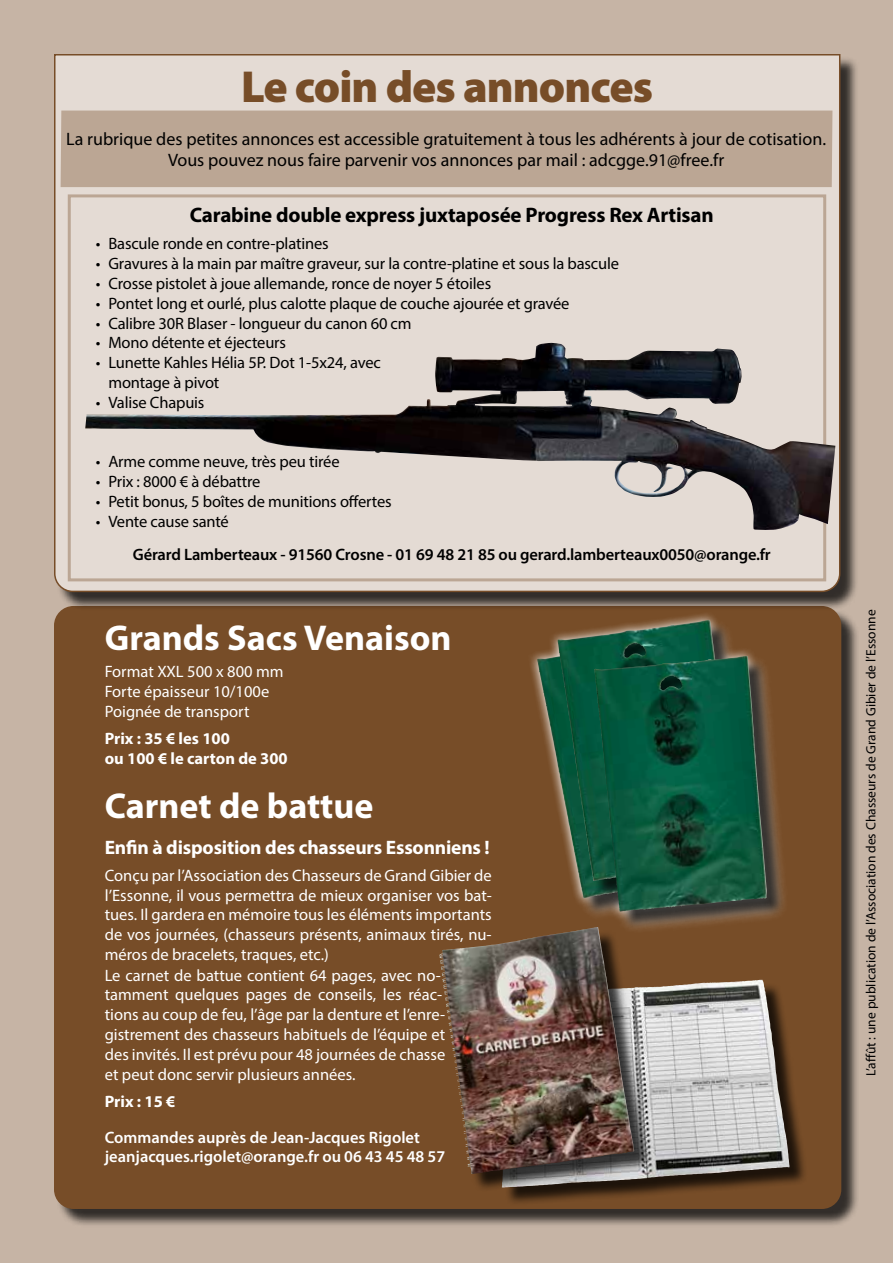
<style>
.page{position:relative;width:893px;height:1263px;background:#c6b4a5}
.page>*{position:absolute;margin:0;border:0;box-sizing:border-box;transform-origin:0 0}
.t1{font:900 45px "Myriad Pro";letter-spacing:-.02em;color:#774d28}
.t2{font:700 36px "Myriad Pro";color:#fff}
.t3{font:700 21px "Myriad Pro";letter-spacing:-.01em;color:#000}
.t4{font:700 19.5px "Myriad Pro";letter-spacing:-.01em;color:#fff}
.t5{font:18px/21.6px "Myriad Pro";color:#000;text-align:center}
.t6{font:16.5px/20px "Myriad Pro";color:#fff}
.t7{font:16.5px/19.8px "Myriad Pro";letter-spacing:-.01em;color:#000}
.t8{font:600 16.5px/19.8px "Myriad Pro";color:#fff}
.t9{font:600 16.5px "Myriad Pro";letter-spacing:-.01em;color:#000}
.t10{font:700 16.5px/19.8px "Myriad Pro";color:#fff}
.t11{font:13.5px "Myriad Pro";color:#000}
</style>
<div class="page">
<div style="left:56px;top:608px;width:804px;height:620px;background:#000;opacity:.75"></div>
<div style="left:56px;top:607px;width:784px;height:600px;background:#774d28;border-radius:18px"></div>
<div style="left:505px;top:982px;width:303px;height:224px;background:#000;opacity:.75"></div>
<img style="left:652px;top:980px;width:105px;height:47px">
<div style="left:442px;top:930px;width:210px;height:262px;background:#000;opacity:.75"></div>
<img style="left:439px;top:930px;width:157px;height:69px">
<svg style="left:523px;top:614px;width:194px;height:343px"></svg>
<img style="left:537px;top:633px;width:23px;height:260px">
<div style="left:560px;top:623px;width:198px;height:276px;background:#000;opacity:.75"></div>
<img style="left:557px;top:621px;width:148px;height:251px">
<div style="left:597px;top:659px;width:188px;height:271px;background:#000;opacity:.75"></div>
<img style="left:594px;top:656px;width:148px;height:245px">
<div style="left:56px;top:56px;width:803px;height:555px;background:#000;opacity:.75"></div>
<div style="left:54px;top:54px;width:787px;height:539px;background:#e4dbd4"></div>
<div style="left:61px;top:111px;width:771px;height:76px;background:#bba694"></div>
<div style="left:68px;top:194px;width:758px;height:387px;border:3px solid #bba694"></div>
<img style="left:85px;top:343px;width:750px;height:187px">
<h1 class="t1" style="left:241px;top:57px;width:413px">Le coin des annonces</h1>
<p class="t5" style="left:66px;top:128px;width:761px">La rubrique des petites annonces est accessible gratuitement à tous les adhérents à jour de cotisation.<br>Vous pouvez nous faire parvenir vos annonces par mail : adcgge.91@free.fr</p>
<p class="t3" style="left:190px;top:202px;width:525px">Carabine double express juxtaposée Progress Rex Artisan</p>
<p class="t7" style="left:96px;top:234px;width:235px">• Bascule ronde en contre-platines</p>
<p class="t7" style="left:96px;top:254px;width:525px">• Gravures à la main par maître graveur, sur la contre-platine et sous la bascule</p>
<p class="t7" style="left:96px;top:273px;width:397px">• Crosse pistolet à joue allemande, ronce de noyer 5 étoiles</p>
<p class="t7" style="left:96px;top:293px;width:475px">• Pontet long et ourlé, plus calotte plaque de couche ajourée et gravée</p>
<p class="t7" style="left:96px;top:313px;width:317px">• Calibre 30R Blaser - longueur du canon 60 cm</p>
<p class="t7" style="left:96px;top:333px;width:192px">• Mono détente et éjecteurs</p>
<p class="t7" style="left:108px;top:353px;width:274px;text-indent:-13px">• Lunette Kahles Hélia 5P. Dot 1-5x24, avec montage à pivot</p>
<p class="t7" style="left:96px;top:392px;width:110px">• Valise Chapuis</p>
<p class="t7" style="left:96px;top:452px;width:245px">• Arme comme neuve, très peu tirée</p>
<p class="t7" style="left:96px;top:471px;width:166px">• Prix : 8000 € à débattre</p>
<p class="t7" style="left:96px;top:491px;width:297px">• Petit bonus, 5 boîtes de munitions offertes</p>
<p class="t7" style="left:96px;top:511px;width:135px">• Vente cause santé</p>
<p class="t9" style="left:133px;top:544px;width:640px">Gérard Lamberteaux - 91560 Crosne - 01 69 48 21 85 ou gerard.lamberteaux0050@orange.fr</p>
<h2 class="t2" style="left:105px;top:614px;width:348px">Grands Sacs Venaison</h2>
<p class="t6" style="left:105px;top:661px;width:180px">Format XXL 500 x 800 mm<br>Forte épaisseur 10/100e<br>Poignée de transport</p>
<p class="t10" style="left:105px;top:728px;width:185px">Prix : 35 € les 100<br>ou 100 € le carton de 300</p>
<h2 class="t2" style="left:105px;top:782px;width:270px">Carnet de battue</h2>
<p class="t4" style="left:105px;top:834px;width:387px">Enfin à disposition des chasseurs Essonniens !</p>
<p class="t6" style="left:105px;top:865px;width:389px">Conçu par l’Association des Chasseurs de Grand Gibier de l’Essonne, il vous permettra de mieux organiser vos bat&shy;tues. Il gardera en mémoire tous les éléments importants de vos journées, (chasseurs présents, animaux tirés, nu&shy;méros de bracelets, traques, etc.)<br>Le carnet de battue contient 64 pages, avec no&shy;tamment quelques pages de conseils, les réac-<br>tions au coup de feu, l’âge par la denture et l’enre&shy;gistrement des chasseurs habituels de l’équipe et<br>des invités. Il est prévu pour 48 journées de chasse<br>et peut donc servir plusieurs années.</p>
<p class="t10" style="left:105px;top:1091px;width:72px">Prix : 15 €</p>
<p class="t8" style="left:105px;top:1127px;width:342px">Commandes auprès de Jean-Jacques Rigolet jeanjacques.rigolet@orange.fr ou 06 43 45 48 57</p>
<p class="t11" style="left:863px;top:1076px;width:468px;rotate:-90deg">L’affût : une publication de l’Association des Chasseurs de Grand Gibier de l’Essonne</p>
</div>
